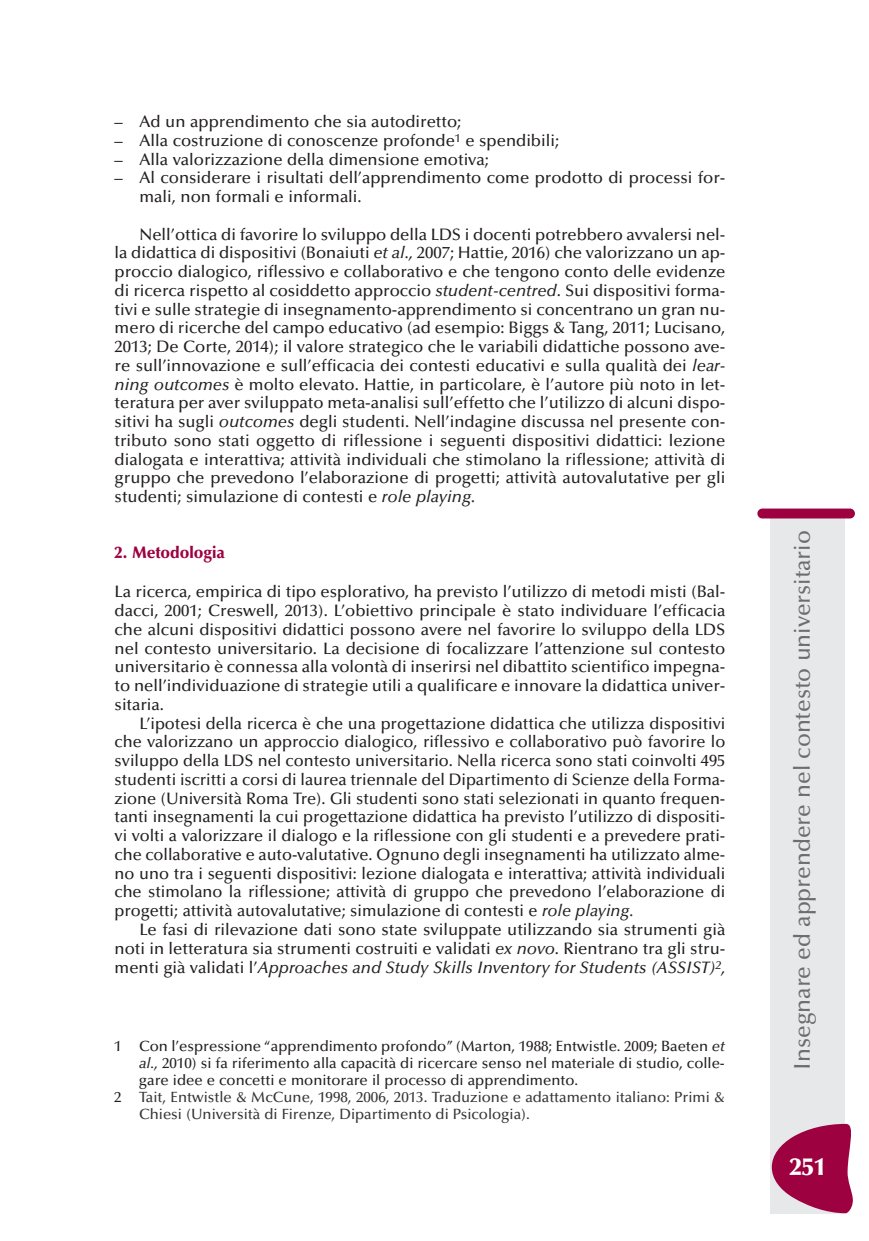
<style>
.page{position:relative;width:869px;height:1241px;background:#fff}
.page>*{position:absolute;margin:0;border:0;box-sizing:border-box;transform-origin:0 0}
.t1{font:900 24.5px "Optima";color:#fff}
.t2{font:500 22.75px "Optima";color:#6c6d70}
.t3{font:500 16.62px/18.7px "Optima";color:#231f20;text-align:justify}
.t4{font:900 16.62px "Optima";color:#9d0140;scale:.95 1}
.t5{font:500 14.88px "Optima";color:#231f20}
.t6{font:500 14.88px "Optima";color:#353535}
.s1{font-style:italic}
.s2{color:#231f20}
</style>
<div class="page">
<div style="left:770px;top:516px;width:74px;height:697px;background:#e7e8e9"></div>
<div style="left:757px;top:508px;width:97px;height:10px;background:#9d0140;border-radius:5px"></div>
<svg style="left:771px;top:1123px;width:82px;height:89px"></svg>
<p class="t3" style="left:115px;top:113px;width:348px">– Ad un apprendimento che sia autodiretto;</p>
<p class="t3" style="left:115px;top:132px;width:446px">– Alla costruzione di conoscenze profonde<sup>1</sup> e spendibili;</p>
<p class="t3" style="left:115px;top:151px;width:376px">– Alla valorizzazione della dimensione emotiva;</p>
<p class="t3" style="left:139px;top:170px;width:587px;text-indent:-25px">– Al considerare i risultati dell’apprendimento come prodotto di processi for&shy;mali, non formali e informali.</p>
<p class="t3" style="left:115px;top:226px;width:612px;text-indent:25px">Nell’ottica di favorire lo sviluppo della LDS i docenti potrebbero avvalersi nel&shy;la didattica di dispositivi (Bonaiuti <span class="s1">et al.,</span> 2007; Hattie, 2016) che valorizzano un ap&shy;proccio dialogico, riflessivo e collaborativo e che tengono conto delle evidenze di ricerca rispetto al cosiddetto approccio <span class="s1">student-centred</span>. Sui dispositivi forma&shy;tivi e sulle strategie di insegnamento-apprendimento si concentrano un gran nu&shy;mero di ricerche del campo educativo (ad esempio: Biggs &amp; Tang, 2011; Lucisano, 2013; De Corte, 2014); il valore strategico che le variabili didattiche possono ave&shy;re sull’innovazione e sull’efficacia dei contesti educativi e sulla qualità dei <span class="s1">lear&shy;ning outcomes</span> è molto elevato. Hattie, in particolare, è l’autore più noto in let&shy;teratura per aver sviluppato meta-analisi sull’effetto che l’utilizzo di alcuni dispo&shy;sitivi ha sugli <span class="s1">outcomes</span> degli studenti. Nell’indagine discussa nel presente con&shy;tributo sono stati oggetto di riflessione i seguenti dispositivi didattici: lezione dialogata e interattiva; attività individuali che stimolano la riflessione; attività di gruppo che prevedono l’elaborazione di progetti; attività autovalutative per gli studenti; simulazione di contesti e <span class="s1">role playing.</span></p>
<p class="t4" style="left:115px;top:546px;width:117px">2. Metodologia</p>
<p class="t3" style="left:115px;top:584px;width:612px">La ricerca, empirica di tipo esplorativo, ha previsto l’utilizzo di metodi misti (Bal&shy;dacci, 2001; Creswell, 2013). L’obiettivo principale è stato individuare l’efficacia che alcuni dispositivi didattici possono avere nel favorire lo sviluppo della LDS nel contesto universitario. La decisione di focalizzare l’attenzione sul contesto universitario è connessa alla volontà di inserirsi nel dibattito scientifico impegna&shy;to nell’individuazione di strategie utili a qualificare e innovare la didattica univer&shy;sitaria.</p>
<p class="t3" style="left:114px;top:715px;width:612px;text-indent:25px">L’ipotesi della ricerca è che una progettazione didattica che utilizza dispositivi che valorizzano un approccio dialogico, riflessivo e collaborativo può favorire lo sviluppo della LDS nel contesto universitario. Nella ricerca sono stati coinvolti 495 studenti iscritti a corsi di laurea triennale del Dipartimento di Scienze della Forma&shy;zione (Università Roma Tre). Gli studenti sono stati selezionati in quanto frequen&shy;tanti insegnamenti la cui progettazione didattica ha previsto l’utilizzo di dispositi&shy;vi volti a valorizzare il dialogo e la riflessione con gli studenti e a prevedere prati&shy;che collaborative e auto-valutative. Ognuno degli insegnamenti ha utilizzato alme&shy;no uno tra i seguenti dispositivi: lezione dialogata e interattiva; attività individuali che stimolano la riflessione; attività di gruppo che prevedono l’elaborazione di progetti; attività autovalutative; simulazione di contesti e <span class="s1">role playing.</span></p>
<p class="t3" style="left:114px;top:921px;width:612px;text-indent:25px">Le fasi di rilevazione dati sono state sviluppate utilizzando sia strumenti già noti in letteratura sia strumenti costruiti e validati <span class="s1">ex novo</span>. Rientrano tra gli stru&shy;menti già validati l’<span class="s1">Approaches and Study Skills Inventory for Students (ASSIST)</span><sup>2</sup><span class="s1">,</span></p>
<p class="t5" style="left:114px;top:1040px;width:612px">1 Con l’espressione “apprendimento profondo” (Marton, 1988; Entwistle. 2009; Baeten <span class="s1">et</span></p>
<p class="t5" style="left:139px;top:1057px;width:587px"><span class="s1">al.,</span> 2010) si fa riferimento alla capacità di ricercare senso nel materiale di studio, colle-</p>
<p class="t5" style="left:139px;top:1074px;width:440px">gare idee e concetti e monitorare il processo di apprendimento.</p>
<p class="t6" style="left:114px;top:1090px;width:612px"><span class="s2">2</span> Tait, Entwistle &amp; McCune, 1998, 2006, 2013. Traduzione e adattamento italiano: Primi &amp;</p>
<p class="t6" style="left:139px;top:1107px;width:392px">Chiesi (Università di Firenze, Dipartimento di Psicologia).</p>
<h2 class="t2" style="left:792px;top:1069px;width:540px;rotate:-90deg">Insegnare ed apprendere nel contesto universitario</h2>
<h1 class="t1" style="left:789px;top:1156px;width:38px">251</h1>
</div>
